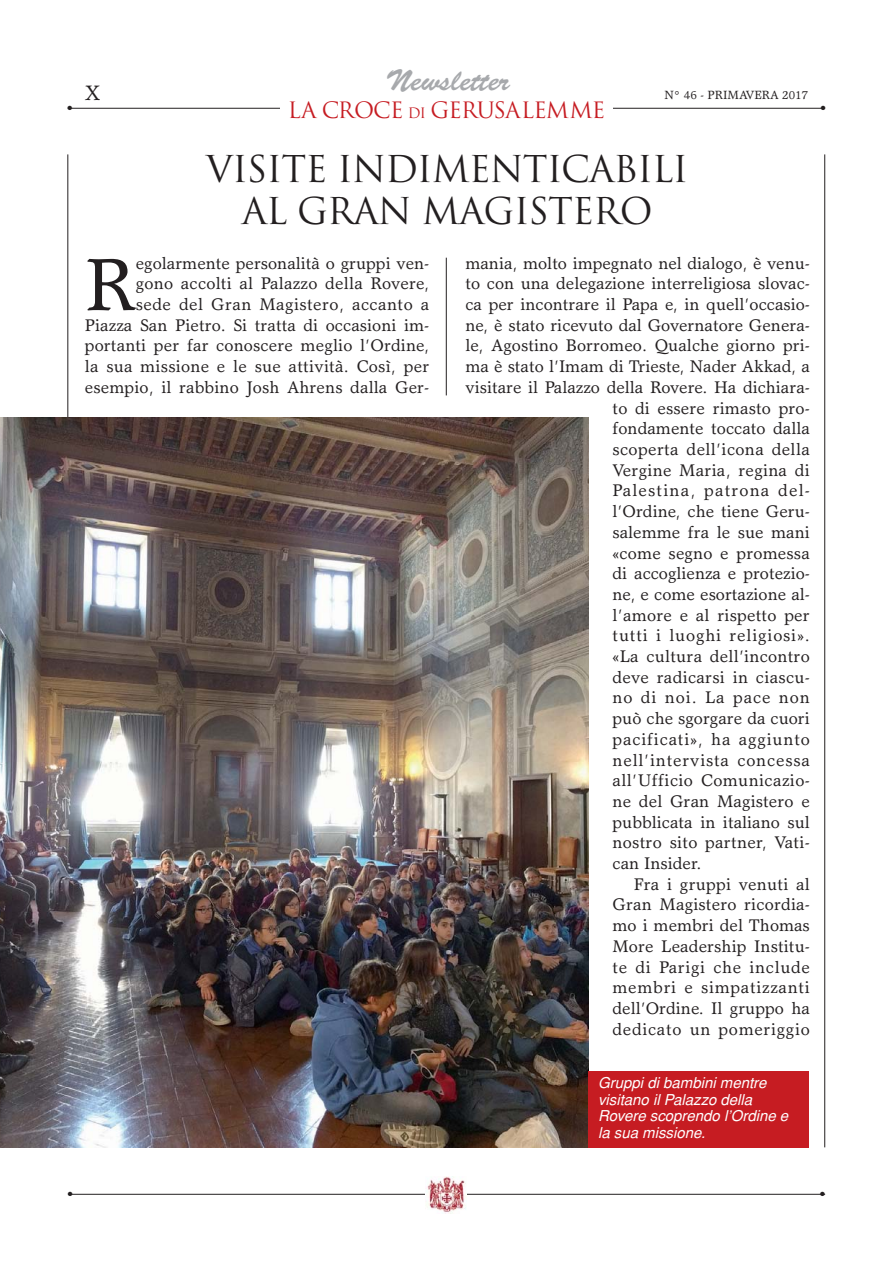
<style>
.page{position:relative;width:893px;height:1263px;background:#fff}
.page>*{position:absolute;margin:0;border:0;box-sizing:border-box;transform-origin:0 0}
.t1{font:74.55px "Garth Graphic";color:#231f20}
.t2{font:36px/42px "Trajan";letter-spacing:-.025em;color:#231f20;text-align:center}
.t3{font:30px "Brush Script";color:#a7a9ac}
.t4{font:21.9px "Trajan";letter-spacing:-.04em;color:#c61c22}
.t5{font:21px "Garth Graphic";color:#231f20}
.t6{font:16.95px/20.7px "Garth Graphic";letter-spacing:.005em;color:#231f20;text-align:right}
.t7{font:16.95px "Garth Graphic";letter-spacing:.04em;color:#231f20}
.t8{font:16.95px "Garth Graphic";letter-spacing:.045em;color:#231f20}
.t9{font:16.95px "Garth Graphic";letter-spacing:.05em;color:#231f20}
.t10{font:16.95px "Garth Graphic";letter-spacing:.025em;color:#231f20}
.t11{font:16.95px "Garth Graphic";letter-spacing:.07em;color:#231f20}
.t12{font:italic 15px/16.5px "Helvetica";color:#fff}
.t13{font:12px "Garth Graphic";color:#231f20}
.t14{font:6px "Zapf Dingbats";color:#231f20}
.s1{font-size:14.1px}
</style>
<div class="page">
<hr style="left:68px;top:154px;width:1px;height:993px;background:#231f20">
<hr style="left:824px;top:154px;width:1px;height:993px;background:#231f20">
<hr style="left:68px;top:108px;width:757px;height:1px;background:#231f20">
<div style="left:280px;top:101px;width:333px;height:23px;background:#fff"></div>
<hr style="left:68px;top:1194px;width:757px;height:1px;background:#231f20">
<img style="left:426px;top:1176px;width:41px;height:37px">
<hr style="left:446px;top:258px;width:1px;height:137px;background:#231f20">
<img style="left:0;top:417px;width:589px;height:730px">
<div style="left:588px;top:1071px;width:221px;height:76px;background:#c61c22"></div>
<h3 class="t3" style="left:386px;top:72px;width:125px">Newsletter</h3>
<p class="t5" style="left:85px;top:85px;width:17px">X</p>
<p class="t13" style="left:664px;top:91px;width:145px">N° 46 - PRIMAVERA 2017</p>
<p class="t4" style="left:288px;top:97px;width:319px">LA CROCE <span class="s1">DI</span> GERUSALEMME</p>
<p class="t14" style="left:67px;top:106px;width:6px">●</p>
<p class="t14" style="left:821px;top:105px;width:6px">●</p>
<h2 class="t2" style="left:206px;top:148px;width:484px">VISITE INDIMENTICABILI<br>AL GRAN MAGISTERO</h2>
<p class="t6" style="left:85px;top:254px;width:346px">egolarmente personalità o gruppi ven-<br>gono accolti al Palazzo della Rovere,<br>sede del Gran Magistero, accanto a Piazza San Pietro. Si tratta di occasioni im&shy;portanti per far conoscere meglio l’Ordine, la sua missione e le sue attività. Così, per esempio, il rabbino Josh Ahrens dalla Ger-</p>
<p class="t6" style="left:465px;top:254px;width:346px">mania, molto impegnato nel dialogo, è venu-</p>
<h1 class="t1" style="left:85px;top:256px;width:53px">R</h1>
<p class="t6" style="left:465px;top:275px;width:346px">to con una delegazione interreligiosa slovac-</p>
<p class="t6" style="left:465px;top:296px;width:346px">ca per incontrare il Papa e, in quell’occasio-</p>
<p class="t6" style="left:465px;top:316px;width:346px">ne, è stato ricevuto dal Governatore Genera-</p>
<p class="t6" style="left:465px;top:337px;width:346px">le, Agostino Borromeo. Qualche giorno pri-</p>
<p class="t6" style="left:465px;top:358px;width:346px">ma è stato l’Imam di Trieste, Nader Akkad, a</p>
<p class="t6" style="left:465px;top:378px;width:346px">visitare il Palazzo della Rovere. Ha dichiara-</p>
<p class="t6" style="left:613px;top:399px;width:199px">to di essere rimasto pro-</p>
<p class="t6" style="left:613px;top:420px;width:199px">fondamente toccato dalla</p>
<p class="t6" style="left:613px;top:441px;width:199px">scoperta dell’icona della</p>
<p class="t6" style="left:613px;top:461px;width:199px">Vergine Maria, regina di</p>
<p class="t11" style="left:613px;top:484px;width:199px">Palestina, patrona del-</p>
<p class="t6" style="left:613px;top:503px;width:199px">l’Ordine, che tiene Geru-</p>
<p class="t6" style="left:613px;top:523px;width:199px">salemme fra le sue mani</p>
<p class="t6" style="left:613px;top:544px;width:199px">«come segno e promessa</p>
<p class="t6" style="left:613px;top:565px;width:199px">di accoglienza e protezio-</p>
<p class="t6" style="left:613px;top:585px;width:199px">ne, e come esortazione al-</p>
<p class="t6" style="left:613px;top:606px;width:199px">l’amore e al rispetto per</p>
<p class="t9" style="left:613px;top:629px;width:199px">tutti i luoghi religiosi».</p>
<p class="t6" style="left:613px;top:648px;width:199px">«La cultura dell’incontro</p>
<p class="t6" style="left:613px;top:668px;width:199px">deve radicarsi in ciascu-</p>
<p class="t9" style="left:613px;top:691px;width:199px">no di noi. La pace non</p>
<p class="t6" style="left:613px;top:710px;width:199px">può che sgorgare da cuori</p>
<p class="t8" style="left:613px;top:733px;width:199px">pacificati», ha aggiunto</p>
<p class="t8" style="left:613px;top:753px;width:199px">nell’intervista concessa</p>
<p class="t10" style="left:613px;top:774px;width:199px">all’Ufficio Comunicazio-</p>
<p class="t6" style="left:613px;top:792px;width:199px">ne del Gran Magistero e</p>
<p class="t6" style="left:613px;top:813px;width:199px">pubblicata in italiano sul</p>
<p class="t6" style="left:613px;top:834px;width:199px">nostro sito partner, Vati-</p>
<p class="t6" style="left:613px;top:855px;width:90px">can Insider.</p>
<p class="t6" style="left:634px;top:875px;width:178px">Fra i gruppi venuti al</p>
<p class="t6" style="left:613px;top:896px;width:199px">Gran Magistero ricordia-</p>
<p class="t6" style="left:613px;top:917px;width:199px">mo i membri del Thomas</p>
<p class="t6" style="left:613px;top:937px;width:199px">More Leadership Institu-</p>
<p class="t7" style="left:613px;top:960px;width:199px">te di Parigi che include</p>
<p class="t7" style="left:613px;top:981px;width:199px">membri e simpatizzanti</p>
<p class="t6" style="left:613px;top:999px;width:199px">dell’Ordine. Il gruppo ha</p>
<p class="t7" style="left:613px;top:1022px;width:199px">dedicato un pomeriggio</p>
<p class="t12" style="left:598px;top:1076px;width:195px">Gruppi di bambini mentre visitano il Palazzo della<br>Rovere scoprendo l’Ordine e la sua missione.</p>
<p class="t14" style="left:68px;top:1191px;width:6px">●</p>
<p class="t14" style="left:820px;top:1191px;width:6px">●</p>
</div>
